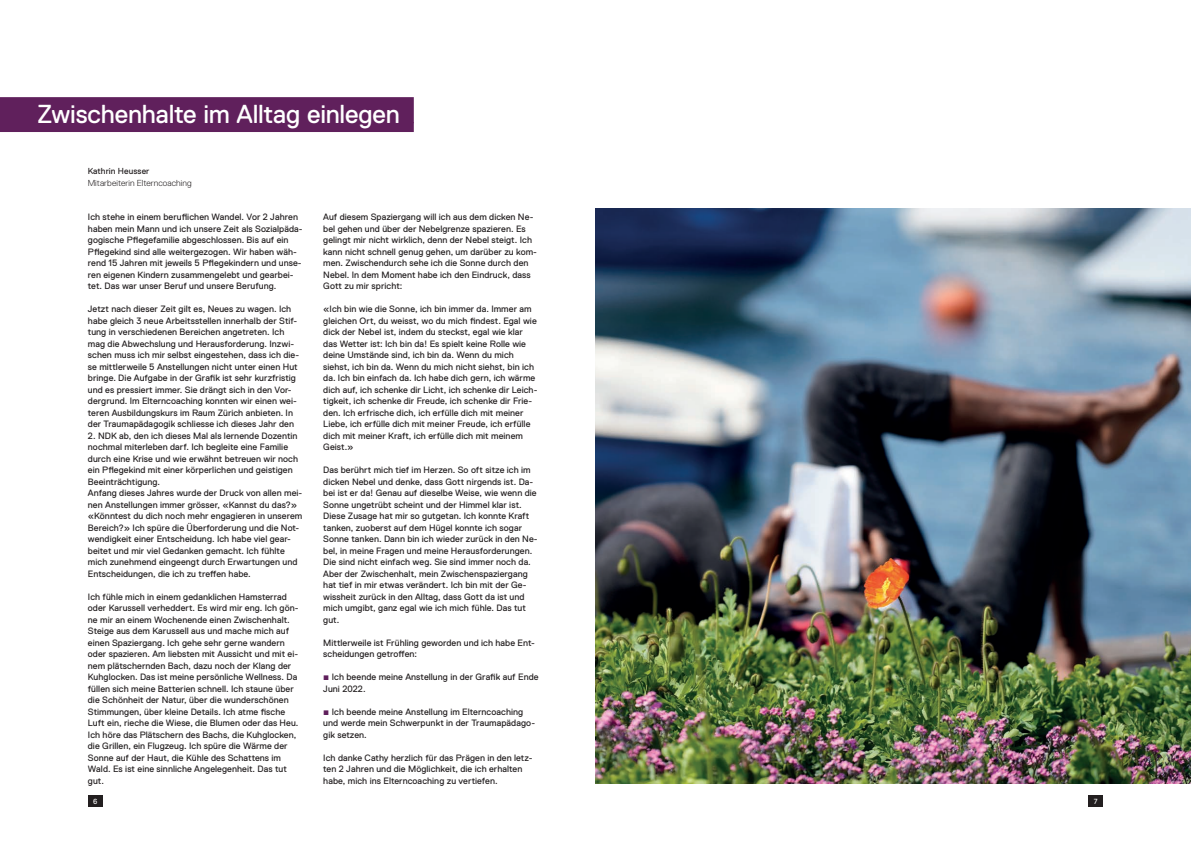
<style>
.page{position:relative;width:1191px;height:842px;background:#fff}
.page>*{position:absolute;margin:0;border:0;box-sizing:border-box;transform-origin:0 0}
.Balken_gross_rhynerh{font:26px "Replica Std";letter-spacing:-.01em;color:#fff}
.Lauftext_regular{font:9.2px/11.5px "Replica Std";letter-spacing:.005em;color:#231f20}
.Lauftext{font:300 8.7px "Replica Std";letter-spacing:.005em;color:#231f20}
.Lauftext-2{font:8.7px "Replica Std";letter-spacing:.01em;color:#231f20}
.t1{font:7.4px "Replica Std";color:#fff}
.s1{font-weight:300;color:#60205c}
</style>
<div class="page">
<div style="left:0;top:97px;width:414px;height:26px;background:#60205c"></div>
<div style="left:0;top:122px;width:414px;height:10px;background:#60205c"></div>
<div style="left:88px;top:795px;width:15px;height:12px;background:#231f20"></div>
<div style="left:1088px;top:795px;width:15px;height:11px;background:#231f20"></div>
<img style="left:595px;top:209px;width:596px;height:575px">
<p class="Balken_gross_rhynerh" style="left:37px;top:100px;width:364px">Zwischenhalte im Alltag einlegen</p>
<p class="Lauftext-2" style="left:88px;top:166px;width:63px">Kathrin Heusser</p>
<p class="Lauftext" style="left:88px;top:178px;width:106px">Mitarbeiterin Elterncoaching</p>
<p class="Lauftext_regular" style="left:88px;top:211px;width:216px">Ich stehe in einem beruflichen Wandel. Vor 2 Jahren haben mein Mann und ich unsere Zeit als Sozialpäda&shy;gogische Pflegefamilie abgeschlossen. Bis auf ein Pflegekind sind alle weitergezogen. Wir haben wäh&shy;rend 15 Jahren mit jeweils 5 Pflegekindern und unse&shy;ren eigenen Kindern zusammengelebt und gearbei&shy;tet. Das war unser Beruf und unsere Berufung.</p>
<p class="Lauftext_regular" style="left:88px;top:303px;width:213px">Jetzt nach dieser Zeit gilt es, Neues zu wagen. Ich habe gleich 3 neue Arbeitsstellen innerhalb der Stif&shy;tung in verschiedenen Bereichen angetreten. Ich mag die Abwechslung und Herausforderung. Inzwi&shy;schen muss ich mir selbst eingestehen, dass ich die&shy;se mittlerweile 5 Anstellungen nicht unter einen Hut bringe. Die Aufgabe in der Grafik ist sehr kurzfristig und es pressiert immer. Sie drängt sich in den Vor&shy;dergrund. Im Elterncoaching konnten wir einen wei&shy;teren Ausbildungskurs im Raum Zürich anbieten. In der Traumapädagogik schliesse ich dieses Jahr den</p>
<p class="Lauftext_regular" style="left:88px;top:430px;width:212px">2. NDK ab, den ich dieses Mal als lernende Dozentin nochmal miterleben darf. Ich begleite eine Familie durch eine Krise und wie erwähnt betreuen wir noch ein Pflegekind mit einer körperlichen und geistigen Beeinträchtigung.</p>
<p class="Lauftext_regular" style="left:88px;top:487px;width:216px">Anfang dieses Jahres wurde der Druck von allen mei&shy;nen Anstellungen immer grösser, «Kannst du das?» «Könntest du dich noch mehr engagieren in unserem Bereich?» Ich spüre die Überforderung und die Not&shy;wendigkeit einer Entscheidung. Ich habe viel gear&shy;beitet und mir viel Gedanken gemacht. Ich fühlte mich zunehmend eingeengt durch Erwartungen und Entscheidungen, die ich zu treffen habe.</p>
<p class="Lauftext_regular" style="left:88px;top:591px;width:212px">Ich fühle mich in einem gedanklichen Hamsterrad oder Karussell verheddert. Es wird mir eng. Ich gön&shy;ne mir an einem Wochenende einen Zwischenhalt.<br>Steige aus dem Karussell aus und mache mich auf einen Spaziergang. Ich gehe sehr gerne wandern oder spazieren. Am liebsten mit Aussicht und mit ei&shy;nem plätschernden Bach, dazu noch der Klang der Kuhglocken. Das ist meine persönliche Wellness. Da füllen sich meine Batterien schnell. Ich staune über die Schönheit der Natur, über die wunderschönen Stimmungen, über kleine Details. Ich atme fische Luft ein, rieche die Wiese, die Blumen oder das Heu.<br>Ich höre das Plätschern des Bachs, die Kuhglocken, die Grillen, ein Flugzeug. Ich spüre die Wärme der Sonne auf der Haut, die Kühle des Schattens im Wald. Es ist eine sinnliche Angelegenheit. Das tut gut.</p>
<p class="t1" style="left:93px;top:797px;width:6px">6</p>
<p class="Lauftext_regular" style="left:323px;top:211px;width:215px">Auf diesem Spaziergang will ich aus dem dicken Ne&shy;bel gehen und über der Nebelgrenze spazieren. Es gelingt mir nicht wirklich, denn der Nebel steigt. Ich kann nicht schnell genug gehen, um darüber zu kom&shy;men. Zwischendurch sehe ich die Sonne durch den Nebel. In dem Moment habe ich den Eindruck, dass Gott zu mir spricht:</p>
<p class="Lauftext_regular" style="left:323px;top:303px;width:216px">«Ich bin wie die Sonne, ich bin immer da. Immer am gleichen Ort, du weisst, wo du mich findest. Egal wie dick der Nebel ist, indem du steckst, egal wie klar das Wetter ist: Ich bin da! Es spielt keine Rolle wie deine Umstände sind, ich bin da. Wenn du mich siehst, ich bin da. Wenn du mich nicht siehst, bin ich da. Ich bin einfach da. Ich habe dich gern, ich wärme dich auf, ich schenke dir Licht, ich schenke dir Leich&shy;tigkeit, ich schenke dir Freude, ich schenke dir Frie&shy;den. Ich erfrische dich, ich erfülle dich mit meiner Liebe, ich erfülle dich mit meiner Freude, ich erfülle dich mit meiner Kraft, ich erfülle dich mit meinem Geist.»</p>
<p class="Lauftext_regular" style="left:323px;top:464px;width:215px">Das berührt mich tief im Herzen. So oft sitze ich im dicken Nebel und denke, dass Gott nirgends ist. Da&shy;bei ist er da! Genau auf dieselbe Weise, wie wenn die Sonne ungetrübt scheint und der Himmel klar ist.</p>
<p class="Lauftext_regular" style="left:323px;top:510px;width:216px">Diese Zusage hat mir so gutgetan. Ich konnte Kraft tanken, zuoberst auf dem Hügel konnte ich sogar Sonne tanken. Dann bin ich wieder zurück in den Ne&shy;bel, in meine Fragen und meine Herausforderungen.<br>Die sind nicht einfach weg. Sie sind immer noch da.<br>Aber der Zwischenhalt, mein Zwischenspaziergang hat tief in mir etwas verändert. Ich bin mit der Ge&shy;wissheit zurück in den Alltag, dass Gott da ist und mich umgibt, ganz egal wie ich mich fühle. Das tut gut.</p>
<p class="Lauftext_regular" style="left:323px;top:637px;width:213px">Mittlerweile ist Frühling geworden und ich habe Ent&shy;scheidungen getroffen:</p>
<p class="Lauftext_regular" style="left:323px;top:671px;width:217px"><span class="s1">•</span> Ich beende meine Anstellung in der Grafik auf Ende<br>Juni 2022.</p>
<p class="Lauftext_regular" style="left:323px;top:706px;width:213px"><span class="s1">•</span> Ich beende meine Anstellung im Elterncoaching und werde mein Schwerpunkt in der Traumapädago&shy;gik setzen.</p>
<p class="Lauftext_regular" style="left:323px;top:752px;width:211px">Ich danke Cathy herzlich für das Prägen in den letz&shy;ten 2 Jahren und die Möglichkeit, die ich erhalten habe, mich ins Elterncoaching zu vertiefen.</p>
<p class="t1" style="left:1093px;top:797px;width:5px">7</p>
</div>
